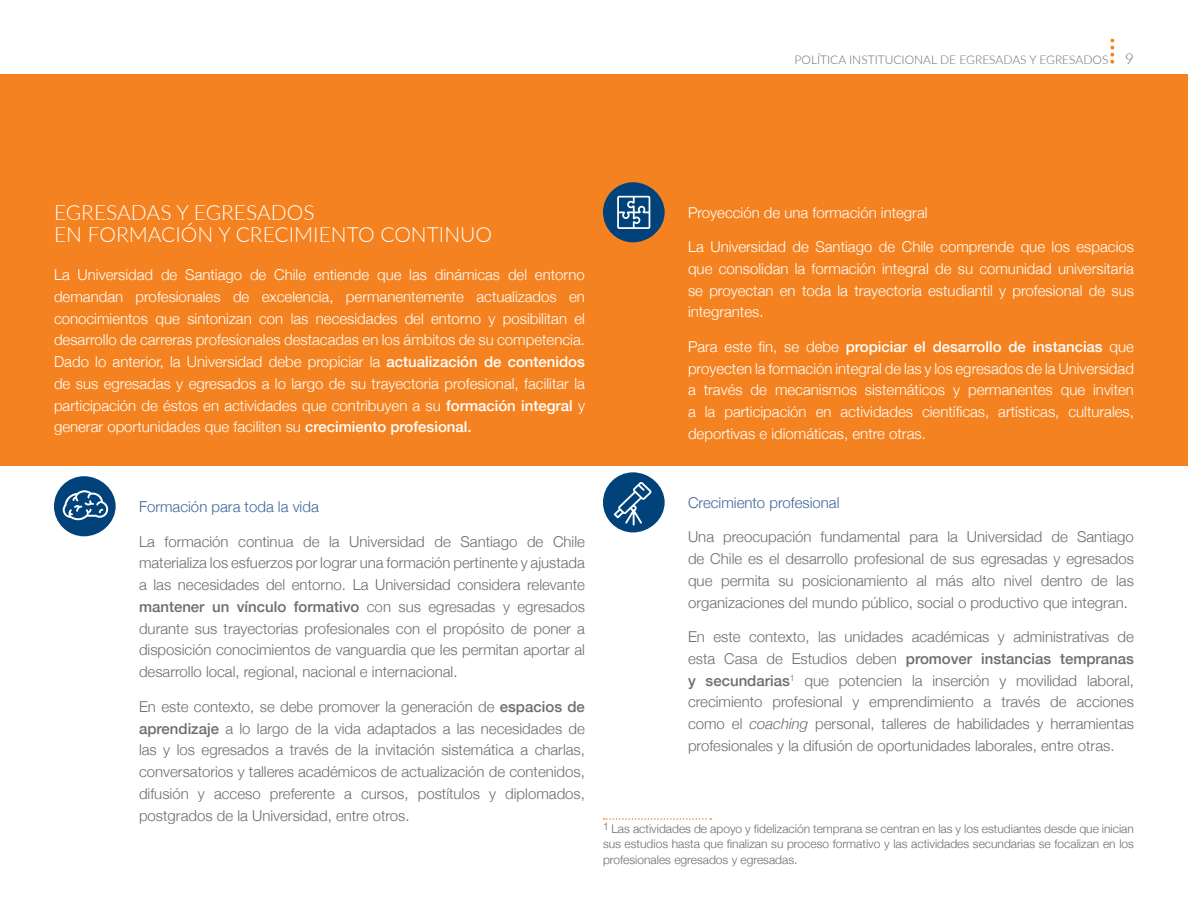
<style>
.page{position:relative;width:1188px;height:918px;background:#fff}
.page>*{position:absolute;margin:0;border:0;box-sizing:border-box;transform-origin:0 0}
.t1{font:300 21px/21.8px "Lato";color:#fff}
.t2{font:300 15px/21.8px "Helvetica Neue";color:#6c6d70;text-align:justify}
.t3{font:300 15px/21.8px "Helvetica Neue";color:#fff;text-align:justify}
.t4{font:300 15px "Helvetica Neue";color:#3d6799}
.t5{font:300 12px/14.4px "Helvetica Neue";color:#6c6d70}
.t6{font:300 12px "Lato";color:#6c6d70}
.s1{font-size:15px}
.s2{font-weight:500}
.s3{font-style:italic}
</style>
<div class="page">
<svg style="left:1110px;top:39px;width:4px;height:25px"></svg>
<div style="left:0;top:74px;width:1188px;height:392px;background:#f58220"></div>
<svg style="left:604px;top:818px;width:107px;height:2px"></svg>
<div style="left:54px;top:476px;width:62px;height:60px;background:#004279;border-radius:50%"></div>
<div style="left:603px;top:182px;width:62px;height:60px;background:#004279;border-radius:50%"></div>
<div style="left:603px;top:472px;width:62px;height:60px;background:#004279;border-radius:50%"></div>
<svg style="left:63px;top:490px;width:45px;height:30px"></svg>
<svg style="left:617px;top:196px;width:33px;height:33px"></svg>
<svg style="left:614px;top:482px;width:38px;height:43px"></svg>
<p class="t6" style="left:795px;top:51px;width:341px">POLÍTICA INSTITUCIONAL DE EGRESADAS Y EGRESADOS <span class="s1">9</span></p>
<p class="t1" style="left:54px;top:201px;width:440px">EGRESADAS Y EGRESADOS<br>EN FORMACIÓN Y CRECIMIENTO CONTINUO</p>
<p class="t3" style="left:54px;top:263px;width:533px">La Universidad de Santiago de Chile entiende que las dinámicas del entorno demandan profesionales de excelencia, permanentemente actualizados en conocimientos que sintonizan con las necesidades del entorno y posibilitan el desarrollo de carreras profesionales destacadas en los ámbitos de su competencia.<br>Dado lo anterior, la Universidad debe propiciar la <span class="s2">actualización de contenidos </span>de sus egresadas y egresados a lo largo de su trayectoria profesional, facilitar la participación de éstos en actividades que contribuyen a su <span class="s2">formación integral</span> y generar oportunidades que faciliten su <span class="s2">crecimiento profesional.</span></p>
<p class="t3" style="left:688px;top:200px;width:241px">Proyección de una formación integral</p>
<p class="t3" style="left:688px;top:235px;width:447px">La Universidad de Santiago de Chile comprende que los espacios que consolidan la formación integral de su comunidad universitaria se proyectan en toda la trayectoria estudiantil y profesional de sus integrantes.</p>
<p class="t3" style="left:688px;top:335px;width:447px">Para este fin, se debe <span class="s2">propiciar el desarrollo de instancias</span> que proyecten la formación integral de las y los egresados de la Universidad a través de mecanismos sistemáticos y permanentes que inviten a la participación en actividades científicas, artísticas, culturales, deportivas e idiomáticas, entre otras.</p>
<p class="t4" style="left:139px;top:495px;width:181px">Formación para toda la vida</p>
<p class="t2" style="left:139px;top:529px;width:447px">La formación continua de la Universidad de Santiago de Chile materializa los esfuerzos por lograr una formación pertinente y ajustada a las necesidades del entorno. La Universidad considera relevante <span class="s2">mantener un vínculo formativo</span> con sus egresadas y egresados durante sus trayectorias profesionales con el propósito de poner a disposición conocimientos de vanguardia que les permitan aportar al desarrollo local, regional, nacional e internacional.</p>
<p class="t2" style="left:139px;top:694px;width:447px">En este contexto, se debe promover la generación de <span class="s2">espacios de aprendizaje</span> a lo largo de la vida adaptados a las necesidades de las y los egresados a través de la invitación sistemática a charlas, conversatorios y talleres académicos de actualización de contenidos, difusión y acceso preferente a cursos, postítulos y diplomados, postgrados de la Universidad, entre otros.</p>
<p class="t4" style="left:688px;top:490px;width:153px">Crecimiento profesional</p>
<p class="t2" style="left:688px;top:525px;width:447px">Una preocupación fundamental para la Universidad de Santiago de Chile es el desarrollo profesional de sus egresadas y egresados que permita su posicionamiento al más alto nivel dentro de las organizaciones del mundo público, social o productivo que integran.</p>
<p class="t2" style="left:688px;top:625px;width:447px">En este contexto, las unidades académicas y administrativas de esta Casa de Estudios deben <span class="s2">promover instancias tempranas y secundarias</span><sup>1</sup> que potencien la inserción y movilidad laboral, crecimiento profesional y emprendimiento a través de acciones como el <span class="s3">coaching</span> personal, talleres de habilidades y herramientas profesionales y la difusión de oportunidades laborales, entre otras.</p>
<p class="t5" style="left:603px;top:821px;width:533px"><sup>1</sup> Las actividades de apoyo y fidelización temprana se centran en las y los estudiantes desde que inician sus estudios hasta que finalizan su proceso formativo y las actividades secundarias se focalizan en los</p>
<p class="t5" style="left:603px;top:852px;width:196px">profesionales egresados y egresadas.</p>
</div>
